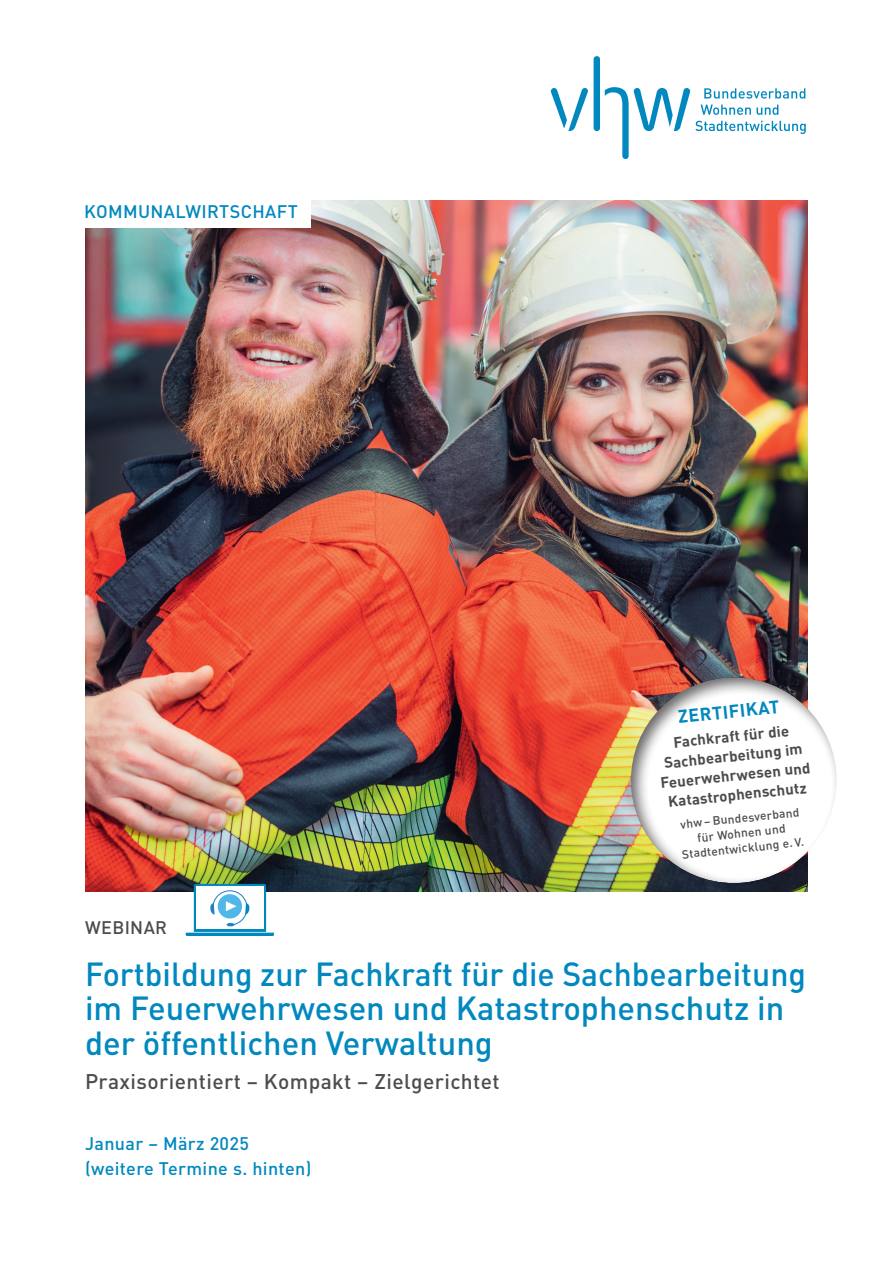
<style>
.page{position:relative;width:893px;height:1263px;background:#fff}
.page>*{position:absolute;margin:0;border:0;box-sizing:border-box;transform-origin:0 0}
.t1{font:500 33px/34.5px "DIN Pro";color:#0088bf}
.t2{font:500 21px "DIN Pro";letter-spacing:.02em;color:#4b4c4d}
.t3{font:500 18px/25.8px "DIN Pro";letter-spacing:.02em;color:#0088bf}
.t4{font:700 18px "DIN Pro";color:#0088bf}
.t5{font:500 18px "DIN Pro";letter-spacing:.02em;color:#4b4c4d}
.t6{font:700 15px/19.5px "DIN Pro";color:#4b4c4d;text-align:center}
.t7{font:500 12px/15px "DIN Pro";color:#4b4c4d;text-align:center}
</style>
<div class="page">
<img style="left:85px;top:201px;width:723px;height:691px">
<svg style="left:619px;top:666px;width:218px;height:226px"></svg>
<svg style="left:551px;top:56px;width:255px;height:103px"></svg>
<div style="left:78px;top:198px;width:232px;height:29px;background:#fff"></div>
<svg style="left:186px;top:884px;width:88px;height:52px"></svg>
<p class="t3" style="left:84px;top:198px;width:215px">KOMMUNALWIRTSCHAFT</p>
<p class="t4" style="left:677px;top:705px;width:103px;rotate:-6deg">ZERTIFIKAT</p>
<p class="t6" style="left:655px;top:734px;width:152px;rotate:-6deg">Fachkraft für die<br>Sachbearbeitung im<br>Feuerwehrwesen und<br>Katastrophenschutz</p>
<p class="t7" style="left:678px;top:816px;width:124px;rotate:-6deg">vhw – Bundesverband für Wohnen und<br>Stadtentwicklung e. V.</p>
<p class="t5" style="left:85px;top:915px;width:83px">WEBINAR</p>
<p class="t1" style="left:85px;top:955px;width:723px">Fortbildung zur Fachkraft für die Sachbearbeitung im Feuerwehrwesen und Katastrophenschutz in der öffentlichen Verwaltung</p>
<p class="t2" style="left:85px;top:1067px;width:416px">Praxisorientiert – Kompakt – Zielgerichtet</p>
<p class="t3" style="left:85px;top:1129px;width:228px">Januar – März 2025 (weitere Termine s. hinten)</p>
</div>
